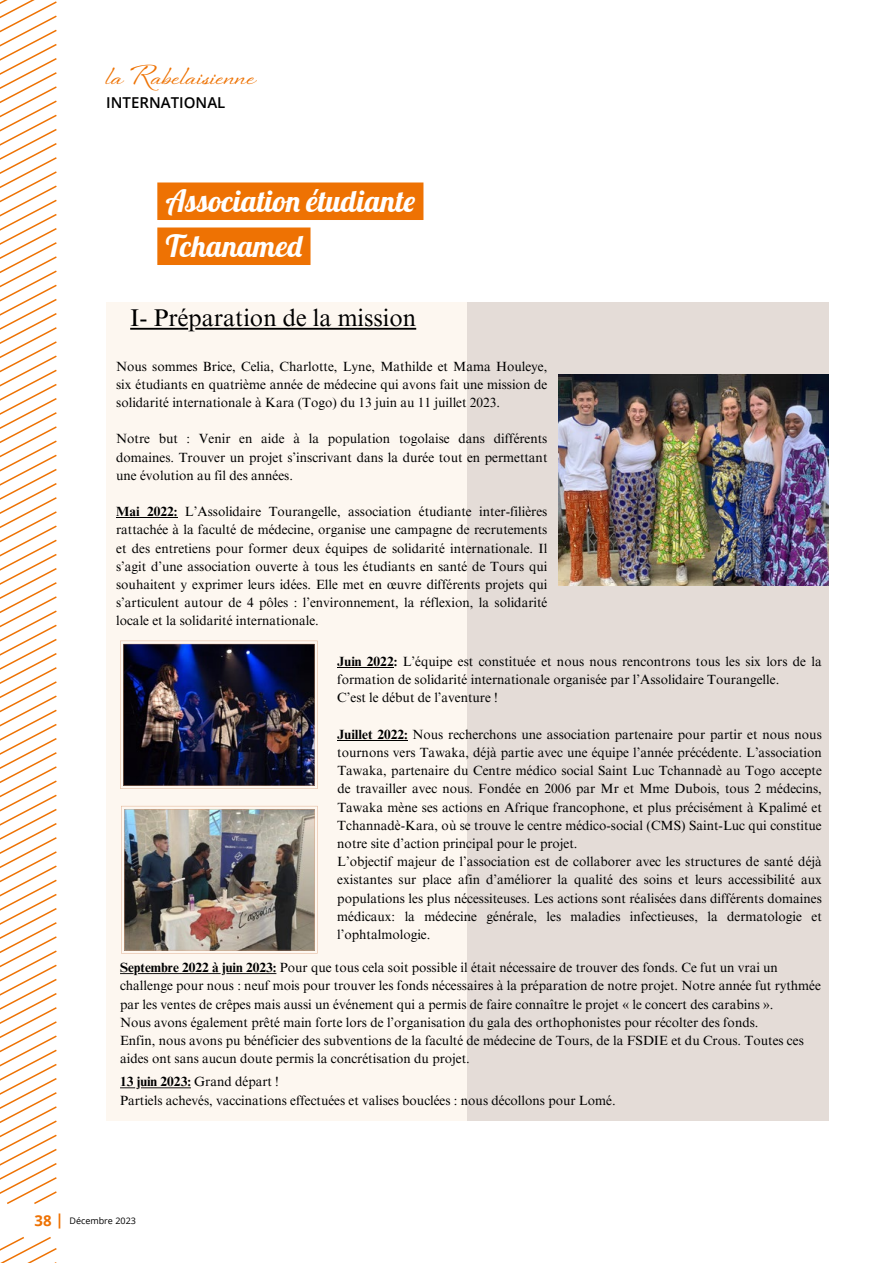
<style>
.page{position:relative;width:893px;height:1263px;background:#fff}
.page>*{position:absolute;margin:0;border:0;box-sizing:border-box;transform-origin:0 0}
.t1{font:30px/45px "Lobster";color:#fff}
.t2{font:700 25.5px "Sheila";color:#ee7203}
.t3{font:24.3px "Times NRMT Pro";color:#000}
.t4{font:600 15px "Open Sans";color:#000}
.t5{font:700 15px "Open Sans";color:#ee7203}
.t6{font:13.35px/18.1px "Times NRMT Pro";color:#000}
.t7{font:9px "Open Sans";color:#000}
.s1{font-weight:700}
</style>
<div class="page">
<svg style="left:0;top:0;width:57px;height:1204px"></svg>
<svg style="left:0;top:1237px;width:57px;height:26px"></svg>
<div style="left:106px;top:302px;width:367px;height:818px;background:#fdf7f0"></div>
<div style="left:467px;top:302px;width:362px;height:818px;background:#e4dcd7"></div>
<hr style="left:116px;top:517px;width:61px;height:1px;background:#000">
<img style="left:558px;top:375px;width:271px;height:210px">
<hr style="left:195px;top:328px;width:221px;height:2px;background:#000">
<hr style="left:130px;top:328px;width:58px;height:2px;background:#000">
<hr style="left:337px;top:667px;width:57px;height:1px;background:#000">
<hr style="left:337px;top:740px;width:71px;height:1px;background:#000">
<hr style="left:226px;top:973px;width:50px;height:1px;background:#000">
<hr style="left:138px;top:973px;width:83px;height:1px;background:#000">
<svg style="left:120px;top:973px;width:14px;height:1px"></svg>
<img style="left:120px;top:641px;width:198px;height:148px">
<img style="left:121px;top:806px;width:197px;height:147px">
<hr style="left:141px;top:1087px;width:50px;height:1px;background:#000">
<svg style="left:120px;top:1087px;width:15px;height:1px"></svg>
<div style="left:157px;top:182px;width:266px;height:38px;background:#ee7203"></div>
<div style="left:157px;top:227px;width:153px;height:38px;background:#ee7203"></div>
<h2 class="t2" style="left:106px;top:60px;width:151px">la Rabelaisienne</h2>
<p class="t4" style="left:106px;top:92px;width:121px">INTERNATIONAL</p>
<h1 class="t1" style="left:166px;top:181px;width:251px">Association étudiante<br>Tchanamed</h1>
<h3 class="t3" style="left:130px;top:303px;width:288px">I- Préparation de la mission</h3>
<p class="t6" style="left:116px;top:358px;width:433px;text-align:justify">Nous sommes Brice, Celia, Charlotte, Lyne, Mathilde et Mama Houleye, six étudiants en quatrième année de médecine qui avons fait une mission de solidarité internationale à Kara (Togo) du 13 juin au 11 juillet 2023.</p>
<p class="t6" style="left:116px;top:430px;width:433px;text-align:justify">Notre but : Venir en aide à la population togolaise dans différents domaines. Trouver un projet s’inscrivant dans la durée tout en permettant une évolution au fil des années.</p>
<p class="t6" style="left:116px;top:503px;width:433px;text-align:justify"><span class="s1">Mai 2022:</span> L’Assolidaire Tourangelle, association étudiante inter-filières rattachée à la faculté de médecine, organise une campagne de recrutements et des entretiens pour former deux équipes de solidarité internationale. Il s’agit d’une association ouverte à tous les étudiants en santé de Tours qui souhaitent y exprimer leurs idées. Elle met en œuvre différents projets qui s’articulent autour de 4 pôles : l’environnement, la réflexion, la solidarité locale et la solidarité internationale.</p>
<p class="t6" style="left:337px;top:653px;width:486px"><span class="s1">Juin 2022:</span> L’équipe est constituée et nous nous rencontrons tous les six lors de la formation de solidarité internationale organisée par l’Assolidaire Tourangelle.<br>C’est le début de l’aventure !</p>
<p class="t6" style="left:337px;top:726px;width:486px"><span class="s1">Juillet 2022:</span> Nous recherchons une association partenaire pour partir et nous nous tournons vers Tawaka, déjà partie avec une équipe l’année précédente. L’association Tawaka, partenaire du Centre médico social Saint Luc Tchannadè au Togo accepte de travailler avec nous. Fondée en 2006 par Mr et Mme Dubois, tous 2 médecins, Tawaka mène ses actions en Afrique francophone, et plus précisément à Kpalimé et Tchannadè-Kara, où se trouve le centre médico-social (CMS) Saint-Luc qui constitue notre site d’action principal pour le projet.<br>L’objectif majeur de l’association est de collaborer avec les structures de santé déjà existantes sur place afin d’améliorer la qualité des soins et leurs accessibilité aux populations les plus nécessiteuses. Les actions sont réalisées dans différents domaines médicaux: la médecine générale, les maladies infectieuses, la dermatologie et l’ophtalmologie.</p>
<p class="t6" style="left:120px;top:959px;width:702px"><span class="s1">Septembre 2022 à juin 2023:</span> Pour que tous cela soit possible il était nécessaire de trouver des fonds. Ce fut un vrai un challenge pour nous : neuf mois pour trouver les fonds nécessaires à la préparation de notre projet. Notre année fut rythmée par les ventes de crêpes mais aussi un événement qui a permis de faire connaître le projet « le concert des carabins ».<br>Nous avons également prêté main forte lors de l’organisation du gala des orthophonistes pour récolter des fonds.<br>Enfin, nous avons pu bénéficier des subventions de la faculté de médecine de Tours, de la FSDIE et du Crous. Toutes ces aides ont sans aucun doute permis la concrétisation du projet.</p>
<p class="t6" style="left:120px;top:1073px;width:497px"><span class="s1">13 juin 2023:</span> Grand départ !<br>Partiels achevés, vaccinations effectuées et valises bouclées : nous décollons pour Lomé.</p>
<p class="t5" style="left:34px;top:1210px;width:31px">38 |</p>
<p class="t7" style="left:69px;top:1214px;width:68px">Décembre 2023</p>
</div>
